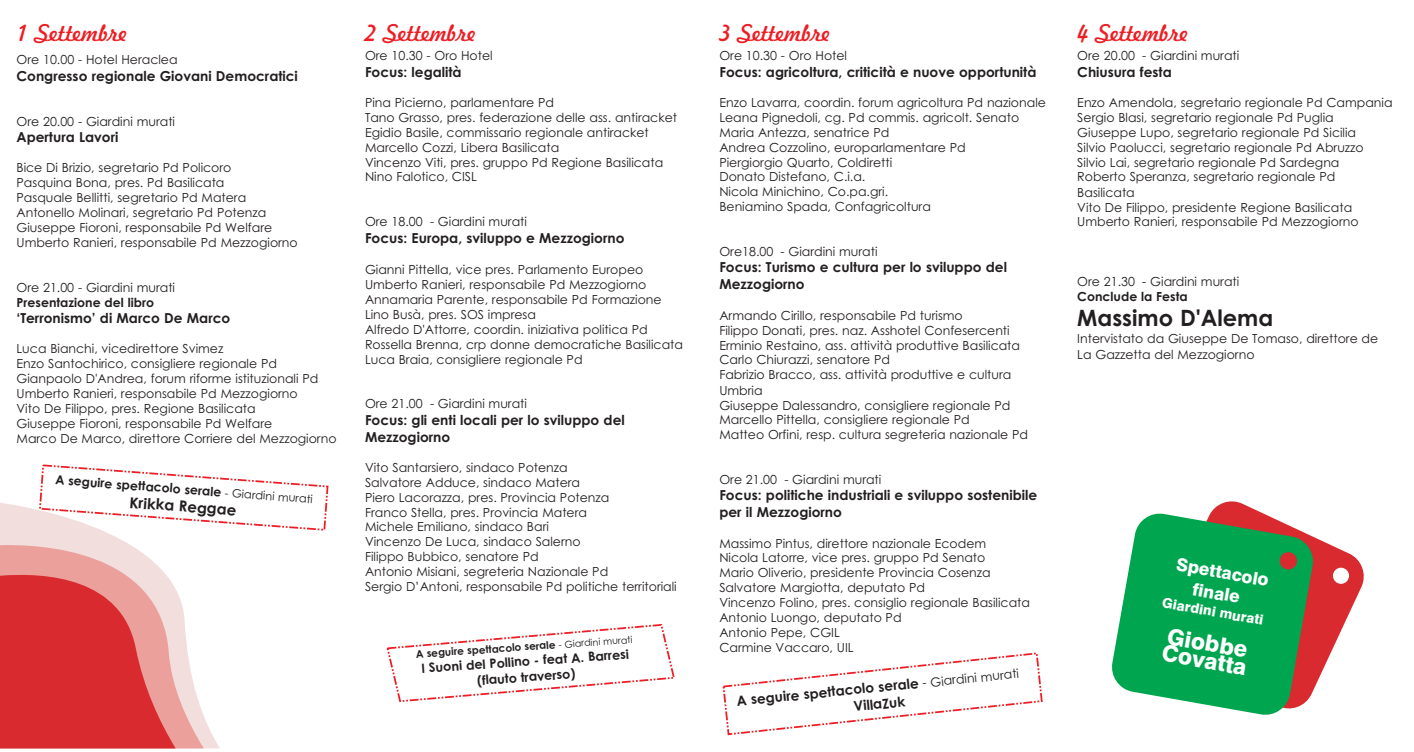
<style>
.page{position:relative;width:1414px;height:752px;background:#fff}
.page>*{position:absolute;margin:0;border:0;box-sizing:border-box;transform-origin:0 0}
.t1{font:22.5px "Freehand 521 BT Regular C";color:#ee1d23}
.t2{font:700 22.5px "Century Gothic";color:#231f20}
.t3{font:800 22.5px/17.5px "Swiss 721 BT";color:#fff}
.t4{font:800 17.5px/21.4px "Swiss 721 BT";color:#fff;text-align:center}
.t5{font:700 15px "Century Gothic";color:#231f20}
.t6{font:700 13.75px/17px "Century Gothic";color:#231f20}
.t7{font:800 13.75px "Swiss 721 BT";color:#fff}
.t8{font:700 12.75px/15.9px "Century Gothic";color:#231f20;text-align:center}
.t9{font:12.5px/14.9px "Century Gothic";color:#231f20}
.t10{font:700 12.5px "Century Gothic";color:#231f20}
.t11{font:700 10.5px "Century Gothic";color:#231f20}
.s1{font-weight:400;font-size:11.38px}
.s2{font-weight:400;font-size:9.62px}
.s3{font-weight:400;font-size:12.5px}
</style>
<div class="page">
<svg style="left:0;top:503px;width:220px;height:245px"></svg>
<svg style="left:0;top:544px;width:204px;height:204px;background:#e36e71"></svg>
<svg style="left:1212px;top:501px;width:152px;height:186px"></svg>
<svg style="left:1112px;top:511px;width:203px;height:204px;background:#37a665"></svg>
<svg style="left:38px;top:464px;width:291px;height:67px"></svg>
<svg style="left:386px;top:624px;width:289px;height:78px"></svg>
<svg style="left:722px;top:652px;width:321px;height:83px"></svg>
<h1 class="t1" style="left:17px;top:24px;width:112px">1 Settembre</h1>
<p class="t9" style="left:17px;top:53px;width:163px">Ore 10.00 - Hotel Heraclea</p>
<p class="t6" style="left:17px;top:68px;width:283px">Congresso regionale Giovani Democratici</p>
<p class="t9" style="left:17px;top:115px;width:160px">Ore 20.00 - Giardini murati</p>
<p class="t6" style="left:17px;top:130px;width:103px">Apertura Lavori</p>
<p class="t9" style="left:17px;top:161px;width:283px">Bice Di Brizio, segretario Pd Policoro<br>Pasquina Bona, pres. Pd Basilicata<br>Pasquale Bellitti, segretario Pd Matera Antonello Molinari, segretario Pd Potenza Giuseppe Fioroni, responsabile Pd Welfare Umberto Ranieri, responsabile Pd Mezzogiorno</p>
<p class="t9" style="left:17px;top:281px;width:160px">Ore 21.00 - Giardini murati</p>
<p class="t10" style="left:17px;top:297px;width:139px">Presentazione del libro</p>
<p class="t6" style="left:17px;top:311px;width:215px">‘Terronismo’ di Marco De Marco</p>
<p class="t9" style="left:17px;top:342px;width:321px">Luca Bianchi, vicedirettore Svimez<br>Enzo Santochirico, consigliere regionale Pd Gianpaolo D'Andrea, forum riforme istituzionali Pd Umberto Ranieri, responsabile Pd Mezzogiorno<br>Vito De Filippo, pres. Regione Basilicata<br>Giuseppe Fioroni, responsabile Pd Welfare<br>Marco De Marco, direttore Corriere del Mezzogiorno</p>
<p class="t10" style="left:56px;top:474px;width:260px;rotate:4deg">A seguire spettacolo serale <span class="s1">- Giardini murati</span></p>
<p class="t5" style="left:130px;top:496px;width:109px;rotate:4deg">Krikka Reggae</p>
<h1 class="t1" style="left:365px;top:24px;width:112px">2 Settembre</h1>
<p class="t9" style="left:365px;top:49px;width:129px">Ore 10.30 - Oro Hotel</p>
<p class="t6" style="left:365px;top:64px;width:98px">Focus: legalità</p>
<p class="t9" style="left:365px;top:96px;width:313px">Pina Picierno, parlamentare Pd<br>Tano Grasso, pres. federazione delle ass. antiracket Egidio Basile, commissario regionale antiracket Marcello Cozzi, Libera Basilicata<br>Vincenzo Viti, pres. gruppo Pd Regione Basilicata</p>
<p class="t9" style="left:365px;top:170px;width:113px">Nino Falotico, CISL</p>
<p class="t9" style="left:365px;top:215px;width:163px">Ore 18.00 - Giardini murati</p>
<p class="t6" style="left:365px;top:230px;width:261px">Focus: Europa, sviluppo e Mezzogiorno</p>
<p class="t9" style="left:365px;top:263px;width:319px">Gianni Pittella, vice pres. Parlamento Europeo Umberto Ranieri, responsabile Pd Mezzogiorno Annamaria Parente, responsabile Pd Formazione Lino Busà, pres. SOS impresa<br>Alfredo D'Attorre, coordin. iniziativa politica Pd Rossella Brenna, crp donne democratiche Basilicata Luca Braia, consigliere regionale Pd</p>
<p class="t9" style="left:365px;top:397px;width:163px">Ore 21.00 - Giardini murati</p>
<p class="t6" style="left:365px;top:412px;width:261px">Focus: gli enti locali per lo sviluppo del<br>Mezzogiorno</p>
<p class="t9" style="left:365px;top:461px;width:313px">Vito Santarsiero, sindaco Potenza<br>Salvatore Adduce, sindaco Matera<br>Piero Lacorazza, pres. Provincia Potenza<br>Franco Stella, pres. Provincia Matera<br>Michele Emiliano, sindaco Bari<br>Vincenzo De Luca, sindaco Salerno<br>Filippo Bubbico, senatore Pd<br>Antonio Misiani, segreteria Nazionale Pd<br>Sergio D’Antoni, responsabile Pd politiche territoriali</p>
<p class="t11" style="left:415px;top:649px;width:219px;rotate:-4deg">A seguire spettacolo serale <span class="s2">- Giardini murati</span></p>
<p class="t8" style="left:421px;top:661px;width:210px;rotate:-4deg">I Suoni del Pollino - feat A. Barresi (flauto traverso)</p>
<h1 class="t1" style="left:719px;top:24px;width:112px">3 Settembre</h1>
<p class="t9" style="left:719px;top:49px;width:129px">Ore 10.30 - Oro Hotel</p>
<p class="t6" style="left:719px;top:64px;width:319px">Focus: agricoltura, criticità e nuove opportunità</p>
<p class="t9" style="left:719px;top:96px;width:328px">Enzo Lavarra, coordin. forum agricoltura Pd nazionale Leana Pignedoli, cg. Pd commis. agricolt. Senato Maria Antezza, senatrice Pd<br>Andrea Cozzolino, europarlamentare Pd<br>Piergiorgio Quarto, Coldiretti<br>Donato Distefano, C.i.a.<br>Nicola Minichino, Co.pa.gri.<br>Beniamino Spada, Confagricoltura</p>
<p class="t9" style="left:719px;top:245px;width:160px">Ore18.00 - Giardini murati</p>
<p class="t6" style="left:719px;top:260px;width:289px">Focus: Turismo e cultura per lo sviluppo del<br>Mezzogiorno</p>
<p class="t9" style="left:719px;top:309px;width:310px">Armando Cirillo, responsabile Pd turismo<br>Filippo Donati, pres. naz. Asshotel Confesercenti Erminio Restaino, ass. attività produttive Basilicata Carlo Chiurazzi, senatore Pd<br>Fabrizio Bracco, ass. attività produttive e cultura Umbria<br>Giuseppe Dalessandro, consigliere regionale Pd Marcello Pittella, consigliere regionale Pd<br>Matteo Orfini, resp. cultura segreteria nazionale Pd</p>
<p class="t9" style="left:719px;top:473px;width:163px">Ore 21.00 - Giardini murati</p>
<p class="t6" style="left:719px;top:488px;width:319px">Focus: politiche industriali e sviluppo sostenibile per il Mezzogiorno</p>
<p class="t9" style="left:719px;top:536px;width:312px">Massimo Pintus, direttore nazionale Ecodem<br>Nicola Latorre, vice pres. gruppo Pd Senato<br>Mario Oliverio, presidente Provincia Cosenza Salvatore Margiotta, deputato Pd<br>Vincenzo Folino, pres. consiglio regionale Basilicata Antonio Luongo, deputato Pd<br>Antonio Pepe, CGIL<br>Carmine Vaccaro, UIL</p>
<p class="t6" style="left:736px;top:693px;width:285px;text-align:center;rotate:-6deg">A seguire spettacolo serale <span class="s3">- Giardini murati<br></span>VillaZuk</p>
<h1 class="t1" style="left:1077px;top:24px;width:112px">4 Settembre</h1>
<p class="t9" style="left:1077px;top:49px;width:163px">Ore 20.00 - Giardini murati</p>
<p class="t6" style="left:1077px;top:64px;width:96px">Chiusura festa</p>
<p class="t9" style="left:1077px;top:96px;width:317px">Enzo Amendola, segretario regionale Pd Campania Sergio Blasi, segretario regionale Pd Puglia Giuseppe Lupo, segretario regionale Pd Sicilia<br>Silvio Paolucci, segretario regionale Pd Abruzzo Silvio Lai, segretario regionale Pd Sardegna<br>Roberto Speranza, segretario regionale Pd Basilicata<br>Vito De Filippo, presidente Regione Basilicata Umberto Ranieri, responsabile Pd Mezzogiorno</p>
<p class="t9" style="left:1077px;top:275px;width:163px">Ore 21.30 - Giardini murati</p>
<p class="t10" style="left:1077px;top:292px;width:112px">Conclude la Festa</p>
<h1 class="t2" style="left:1077px;top:309px;width:197px">Massimo D'Alema</h1>
<p class="t9" style="left:1077px;top:332px;width:302px;line-height:15.2px">Intervistato da Giuseppe De Tomaso, direttore de<br>La Gazzetta del Mezzogiorno</p>
<h2 class="t4" style="left:1178px;top:554px;width:95px;rotate:10deg">Spettacolo finale</h2>
<p class="t7" style="left:1163px;top:596px;width:104px;rotate:10deg">Giardini murati</p>
<h1 class="t3" style="left:1166px;top:628px;width:87px;rotate:10deg">Giobbe<br>Covatta</h1>
</div>
